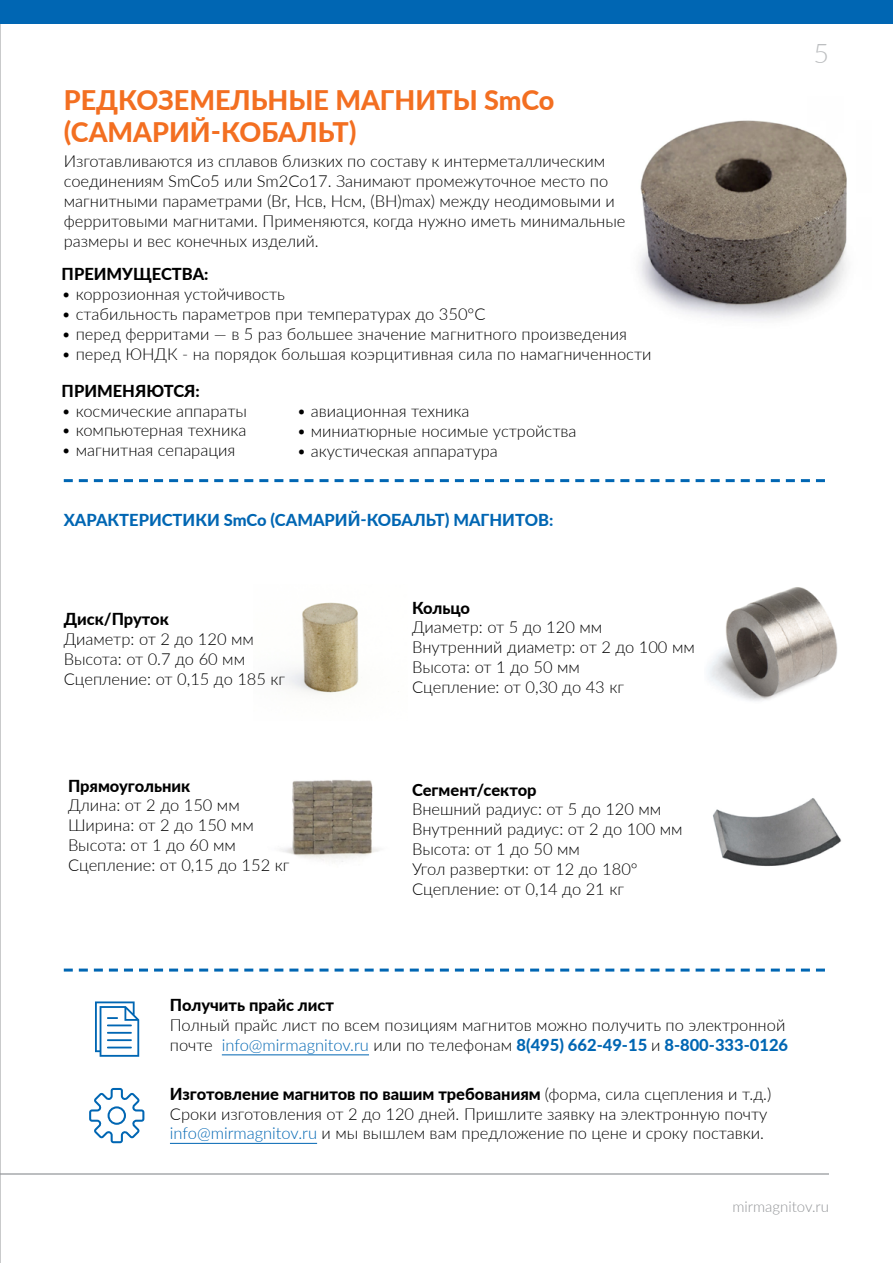
<style>
.page{position:relative;width:893px;height:1263px;background:#fff}
.page>*{position:absolute;margin:0;border:0;box-sizing:border-box;transform-origin:0 0}
.t1{font:800 27px/32.4px "Lato";color:#f36f21}
.t2{font:300 27px "Lato";color:#bcbec0}
.t3{font:300 16.5px/19.8px "Lato";color:#000}
.t4{font:800 16.5px "Lato";color:#000}
.t5{font:800 16.5px "Lato";color:#0066b3}
.t6{font:300 15px "Lato";color:#939598}
.s1{color:#0066b3}
.s2{font-weight:800;color:#0066b3}
.s3{font-weight:800}
</style>
<div class="page">
<hr style="left:0;top:1174px;width:829px;height:1px;background:#bcbec0">
<hr style="left:0;top:0;width:1px;height:1263px;background:#939598">
<div style="left:0;top:0;width:893px;height:23px;background:#0066b3"></div>
<img style="left:281px;top:602px;width:118px;height:93px">
<img style="left:281px;top:780px;width:98px;height:82px">
<img style="left:639px;top:120px;width:208px;height:200px">
<hr style="left:222px;top:1054px;width:147px;height:1px;background:#0066b3">
<hr style="left:170px;top:1143px;width:147px;height:1px;background:#0066b3">
<img style="left:708px;top:587px;width:130px;height:114px">
<svg style="left:89px;top:1088px;width:55px;height:55px"></svg>
<svg style="left:95px;top:1001px;width:44px;height:56px"></svg>
<svg style="left:64px;top:479px;width:761px;height:3px"></svg>
<svg style="left:64px;top:968px;width:761px;height:3px"></svg>
<img style="left:713px;top:798px;width:128px;height:68px">
<h1 class="t1" style="left:64px;top:82px;width:492px">РЕДКОЗЕМЕЛЬНЫЕ МАГНИТЫ SmCo (САМАРИЙ-КОБАЛЬТ)</h1>
<p class="t3" style="left:64px;top:151px;width:563px">Изготавливаются из сплавов близких по составу к интерметаллическим соединениям SmCo5 или Sm2Co17. Занимают промежуточное место по магнитными параметрами (Br, Нсв, Hcм, (ВН)max) между неодимовыми и ферритовыми магнитами. Применяются, когда нужно иметь минимальные размеры и вес конечных изделий.</p>
<p class="t4" style="left:62px;top:262px;width:148px">ПРЕИМУЩЕСТВА:</p>
<p class="t3" style="left:62px;top:284px;width:225px">• коррозионная устойчивость</p>
<p class="t3" style="left:62px;top:304px;width:425px">• стабильность параметров при температурах до 350°С</p>
<p class="t3" style="left:62px;top:323px;width:567px">• перед ферритами — в 5 раз большее значение магнитного произведения</p>
<p class="t3" style="left:62px;top:343px;width:591px">• перед ЮНДК - на порядок большая коэрцитивная сила по намагниченности</p>
<p class="t4" style="left:62px;top:379px;width:140px">ПРИМЕНЯЮТСЯ:</p>
<p class="t3" style="left:62px;top:400px;width:187px">• космические аппараты</p>
<p class="t3" style="left:62px;top:420px;width:186px">• компьютерная техника</p>
<p class="t3" style="left:62px;top:440px;width:175px">• магнитная сепарация</p>
<p class="t3" style="left:297px;top:401px;width:174px">• авиационная техника</p>
<p class="t3" style="left:297px;top:421px;width:281px">• миниатюрные носимые устройства</p>
<p class="t3" style="left:297px;top:440px;width:203px">• акустическая аппаратура</p>
<p class="t5" style="left:64px;top:508px;width:491px">ХАРАКТЕРИСТИКИ SmCo (САМАРИЙ-КОБАЛЬТ) МАГНИТОВ:</p>
<p class="t4" style="left:64px;top:607px;width:107px">Диск/Пруток</p>
<p class="t3" style="left:64px;top:628px;width:223px">Диаметр: от 2 до 120 мм<br>Высота: от 0.7 до 60 мм<br>Сцепление: от 0,15 до 185 кг</p>
<p class="t4" style="left:68px;top:773px;width:124px">Прямоугольник</p>
<p class="t3" style="left:68px;top:795px;width:223px">Длина: от 2 до 150 мм<br>Ширина: от 2 до 150 мм<br>Высота: от 1 до 60 мм<br>Сцепление: от 0,15 до 152 кг</p>
<p class="t4" style="left:412px;top:595px;width:60px">Кольцо</p>
<p class="t3" style="left:412px;top:617px;width:284px">Диаметр: от 5 до 120 мм<br>Внутренний диаметр: от 2 до 100 мм<br>Высота: от 1 до 50 мм<br>Сцепление: от 0,30 до 43 кг</p>
<p class="t4" style="left:412px;top:777px;width:126px">Сегмент/сектор</p>
<p class="t3" style="left:412px;top:799px;width:272px">Внешний радиус: от 5 до 120 мм<br>Внутренний радиус: от 2 до 100 мм<br>Высота: от 1 до 50 мм<br>Угол развертки: от 12 до 180°<br>Сцепление: от 0,14 до 21 кг</p>
<h1 class="t2" style="left:813px;top:34px;width:17px">5</h1>
<p class="t4" style="left:170px;top:993px;width:166px">Получить прайс лист</p>
<p class="t3" style="left:170px;top:1015px;width:620px">Полный прайс лист по всем позициям магнитов можно получить по электронной почте <span class="s1">info@mirmagnitov.ru</span> или по телефонам <span class="s2">8(495) 662-49-15</span> и <span class="s2">8-800-333-0126</span></p>
<p class="t3" style="left:170px;top:1083px;width:603px"><span class="s3">Изготовление магнитов по вашим требованиям</span> (форма, сила сцепления и т.д.)<br>Сроки изготовления от 2 до 120 дней. Пришлите заявку на электронную почту <span class="s1">info@mirmagnitov.ru</span> и мы вышлем вам предложение по цене и сроку поставки.</p>
<p class="t6" style="left:732px;top:1196px;width:98px">mirmagnitov.ru</p>
</div>
